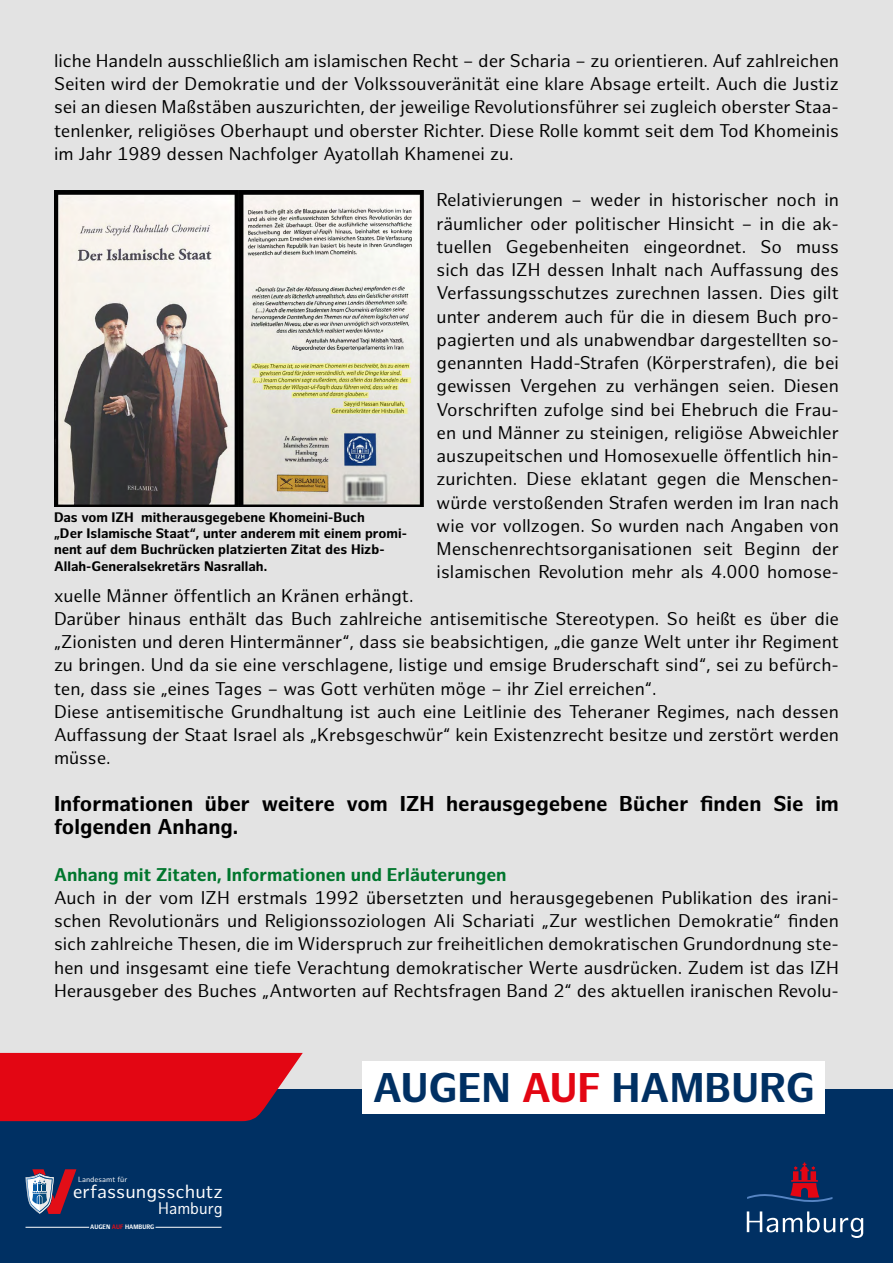
<style>
.page{position:relative;width:893px;height:1263px;background:#fff}
.page>*{position:absolute;margin:0;border:0;box-sizing:border-box;transform-origin:0 0}
.t1{font:700 40.5px "Hamburg Sans";color:#003063}
.Fließtext_Hamburg_Sa{font:700 21px/23.2px "Hamburg Sans";color:#000}
.t2{font:18.6px "Hamburg Sans";color:#fff}
.Fließtext_Hamburg_Sa-2{font:18px/23.2px "Hamburg Sans";color:#000;text-align:justify}
.Fließtext_Hamburg_Sa-3{font:700 18px "Hamburg Sans";color:#00762d}
.t3{font:16.35px "Hamburg Sans";color:#fff;scale:.93 1}
.t4{font:700 13.5px/16.2px "Hamburg Sans";color:#000}
.t5{font:7.35px "Hamburg Sans";color:#fff}
.t6{font:700 6.3px "Hamburg Sans";color:#fff;scale:.93 1}
.s1{color:#e20e17}
.s2{color:#e30613}
</style>
<div class="page">
<div style="left:0;top:1px;width:893px;height:1153px;background:#e3e3e3"></div>
<div style="left:0;top:1088px;width:893px;height:175px;background:#003063"></div>
<svg style="left:0;top:1053px;width:303px;height:68px;background:#d50d1c"></svg>
<svg style="left:747px;top:1162px;width:85px;height:40px"></svg>
<svg style="left:747px;top:1211px;width:116px;height:27px"></svg>
<div style="left:363px;top:1061px;width:462px;height:52px;background:#fff"></div>
<svg style="left:26px;top:1169px;width:50px;height:45px"></svg>
<hr style="left:26px;top:1227px;width:63px;height:1px;background:#fff">
<hr style="left:155px;top:1227px;width:67px;height:1px;background:#fff">
<img style="left:54px;top:190px;width:370px;height:316px">
<p class="Fließtext_Hamburg_Sa-2" style="left:54px;top:50px;width:786px">liche Handeln ausschließlich am islamischen Recht – der Scharia – zu orientieren. Auf zahlreichen Seiten wird der Demokratie und der Volkssouveränität eine klare Absage erteilt. Auch die Justiz sei an diesen Maßstäben auszurichten, der jeweilige Revolutionsführer sei zugleich oberster Staa&shy;tenlenker, religiöses Oberhaupt und oberster Richter. Diese Rolle kommt seit dem Tod Khomeinis im Jahr 1989 dessen Nachfolger Ayatollah Khamenei zu.</p>
<p class="Fließtext_Hamburg_Sa-2" style="left:437px;top:189px;width:404px">Relativierungen – weder in historischer noch in räumlicher oder politischer Hinsicht – in die ak&shy;tuellen Gegebenheiten eingeordnet. So muss sich das IZH dessen Inhalt nach Auffassung des Verfassungsschutzes zurechnen lassen. Dies gilt unter anderem auch für die in diesem Buch pro&shy;pagierten und als unabwendbar dargestellten so&shy;genannten Hadd-Strafen (Körperstrafen), die bei gewissen Vergehen zu verhängen seien. Diesen Vorschriften zufolge sind bei Ehebruch die Frau&shy;en und Männer zu steinigen, religiöse Abweichler auszupeitschen und Homosexuelle öffentlich hin&shy;zurichten. Diese eklatant gegen die Menschen&shy;würde verstoßenden Strafen werden im Iran nach wie vor vollzogen. So wurden nach Angaben von Menschenrechtsorganisationen seit Beginn der islamischen Revolution mehr als 4.000 homose-</p>
<p class="Fließtext_Hamburg_Sa-2" style="left:54px;top:584px;width:361px">xuelle Männer öffentlich an Kränen erhängt.</p>
<p class="Fließtext_Hamburg_Sa-2" style="left:54px;top:608px;width:786px">Darüber hinaus enthält das Buch zahlreiche antisemitische Stereotypen. So heißt es über die „Zionisten und deren Hintermänner“, dass sie beabsichtigen, „die ganze Welt unter ihr Regiment zu bringen. Und da sie eine verschlagene, listige und emsige Bruderschaft sind“, sei zu befürch&shy;ten, dass sie „eines Tages – was Gott verhüten möge – ihr Ziel erreichen“.</p>
<p class="Fließtext_Hamburg_Sa-2" style="left:54px;top:701px;width:786px">Diese antisemitische Grundhaltung ist auch eine Leitlinie des Teheraner Regimes, nach dessen Auffassung der Staat Israel als „Krebsgeschwür“ kein Existenzrecht besitze und zerstört werden müsse.</p>
<p class="Fließtext_Hamburg_Sa" style="left:54px;top:793px;width:786px">Informationen über weitere vom IZH herausgegebene Bücher finden Sie im folgenden Anhang.</p>
<p class="Fließtext_Hamburg_Sa-3" style="left:54px;top:864px;width:454px">Anhang mit Zitaten, Informationen und Erläuterungen</p>
<p class="Fließtext_Hamburg_Sa-2" style="left:54px;top:887px;width:786px">Auch in der vom IZH erstmals 1992 übersetzten und herausgegebenen Publikation des irani&shy;schen Revolutionärs und Religionssoziologen Ali Schariati „Zur westlichen Demokratie“ finden sich zahlreiche Thesen, die im Widerspruch zur freiheitlichen demokratischen Grundordnung ste&shy;hen und insgesamt eine tiefe Verachtung demokratischer Werte ausdrücken. Zudem ist das IZH Herausgeber des Buches „Antworten auf Rechtsfragen Band 2“ des aktuellen iranischen Revolu-</p>
<p class="t4" style="left:54px;top:510px;width:354px">Das vom IZH mitherausgegebene Khomeini-Buch<br>„Der Islamische Staat“, unter anderem mit einem promi&shy;nent auf dem Buchrücken platzierten Zitat des Hizb-Allah-Generalsekretärs Nasrallah.</p>
<p class="t5" style="left:78px;top:1175px;width:51px">Landesamt für</p>
<p class="t2" style="left:73px;top:1181px;width:152px">erfassungsschutz</p>
<p class="t3" style="left:158px;top:1198px;width:71px">Hamburg</p>
<p class="t6" style="left:90px;top:1223px;width:71px">AUGEN <span class="s1">AUF</span> HAMBURG</p>
<h1 class="t1" style="left:373px;top:1064px;width:443px">AUGEN <span class="s2">AUF</span> HAMBURG</h1>
</div>
